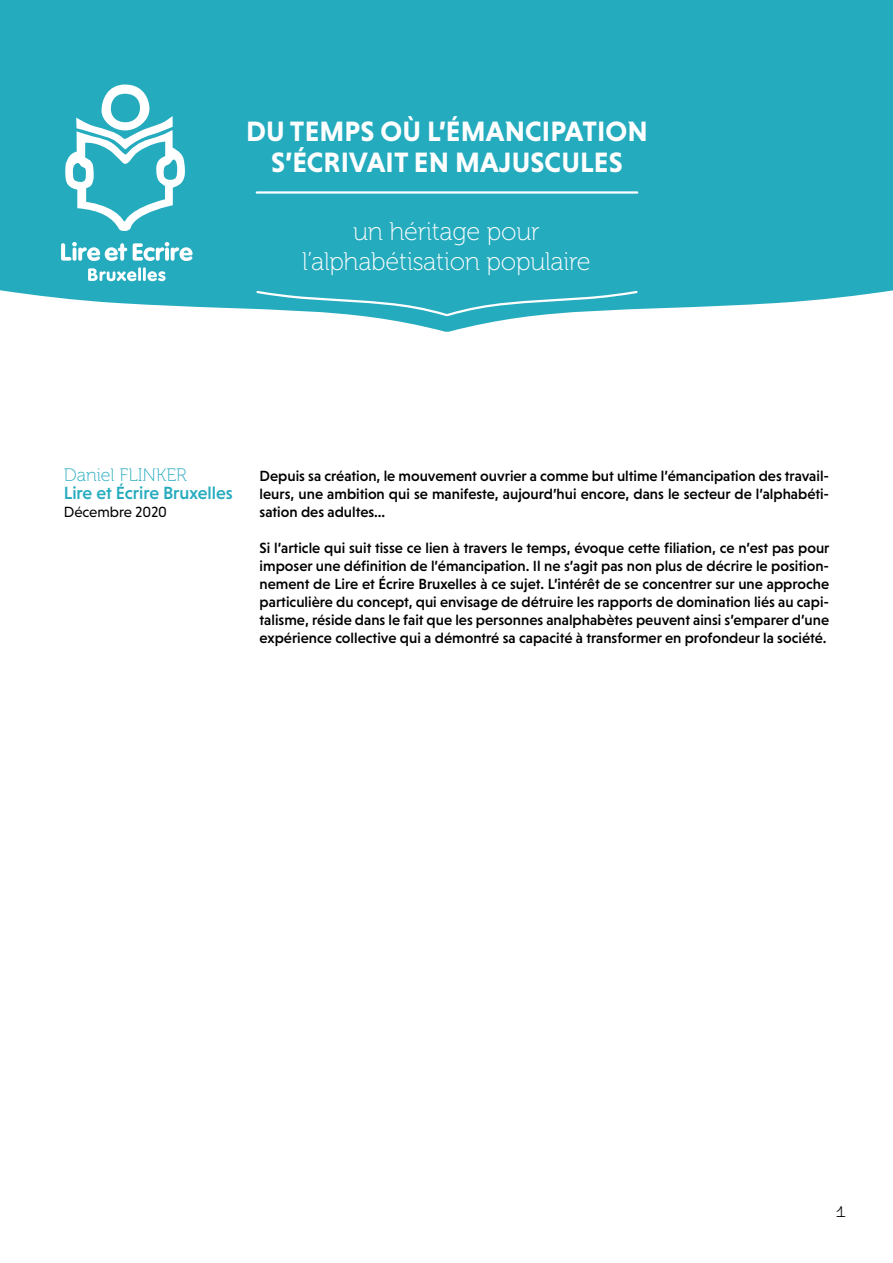
<style>
.page{position:relative;width:893px;height:1263px;background:#fff}
.page>*{position:absolute;margin:0;border:0;box-sizing:border-box;transform-origin:0 0}
.t1{font:700 28.5px/31.5px "Niveau Grotesk";letter-spacing:.005em;color:#fff;text-align:center}
.t2{font:25.5px/30.6px "Museo 100";letter-spacing:-.01em;color:#fff;text-align:center}
.t3{font:500 18px "Niveau Grotesk";color:#25abbe}
.t4{font:18px "Museo 100";color:#25abbe}
.t5{font:18px "Compagnon";color:#000}
.t6{font:500 15px/18px "Niveau Grotesk";color:#000;text-align:justify}
.t7{font:15px "Niveau Grotesk";color:#000}
</style>
<div class="page">
<svg style="left:0;top:0;width:893px;height:332px;background:#35b1c2"></svg>
<svg style="left:255px;top:289px;width:384px;height:28px;background:#4dbac9"></svg>
<hr style="left:257px;top:191px;width:380px;height:3px;background:#fff">
<svg style="left:65px;top:84px;width:120px;height:148px"></svg>
<svg style="left:61px;top:242px;width:66px;height:19px"></svg>
<svg style="left:133px;top:242px;width:60px;height:19px"></svg>
<svg style="left:88px;top:268px;width:48px;height:13px"></svg>
<hr style="left:138px;top:267px;width:3px;height:14px;background:#fff">
<hr style="left:143px;top:267px;width:3px;height:14px;background:#fff">
<svg style="left:147px;top:271px;width:19px;height:10px"></svg>
<h1 class="t1" style="left:246px;top:115px;width:403px">DU TEMPS OÙ L’ÉMANCIPATION<br>S’ÉCRIVAIT EN MAJUSCULES</h1>
<h2 class="t2" style="left:302px;top:216px;width:290px">un héritage pour l’alphabétisation populaire</h2>
<p class="t4" style="left:64px;top:465px;width:125px">Daniel FLINKER</p>
<p class="t3" style="left:64px;top:483px;width:171px">Lire et Écrire Bruxelles</p>
<p class="t7" style="left:64px;top:503px;width:105px">Décembre 2020</p>
<p class="t6" style="left:260px;top:467px;width:571px">Depuis sa création, le mouvement ouvrier a comme but ultime l’émancipation des travail&shy;leurs, une ambition qui se manifeste, aujourd’hui encore, dans le secteur de l’alphabéti&shy;sation des adultes…</p>
<p class="t6" style="left:260px;top:539px;width:571px">Si l’article qui suit tisse ce lien à travers le temps, évoque cette filiation, ce n’est pas pour imposer une définition de l’émancipation. Il ne s’agit pas non plus de décrire le position&shy;nement de Lire et Écrire Bruxelles à ce sujet. L’intérêt de se concentrer sur une approche particulière du concept, qui envisage de détruire les rapports de domination liés au capi&shy;talisme, réside dans le fait que les personnes analphabètes peuvent ainsi s’emparer d’une expérience collective qui a démontré sa capacité à transformer en profondeur la société.</p>
<p class="t5" style="left:835px;top:1203px;width:12px">1</p>
</div>
